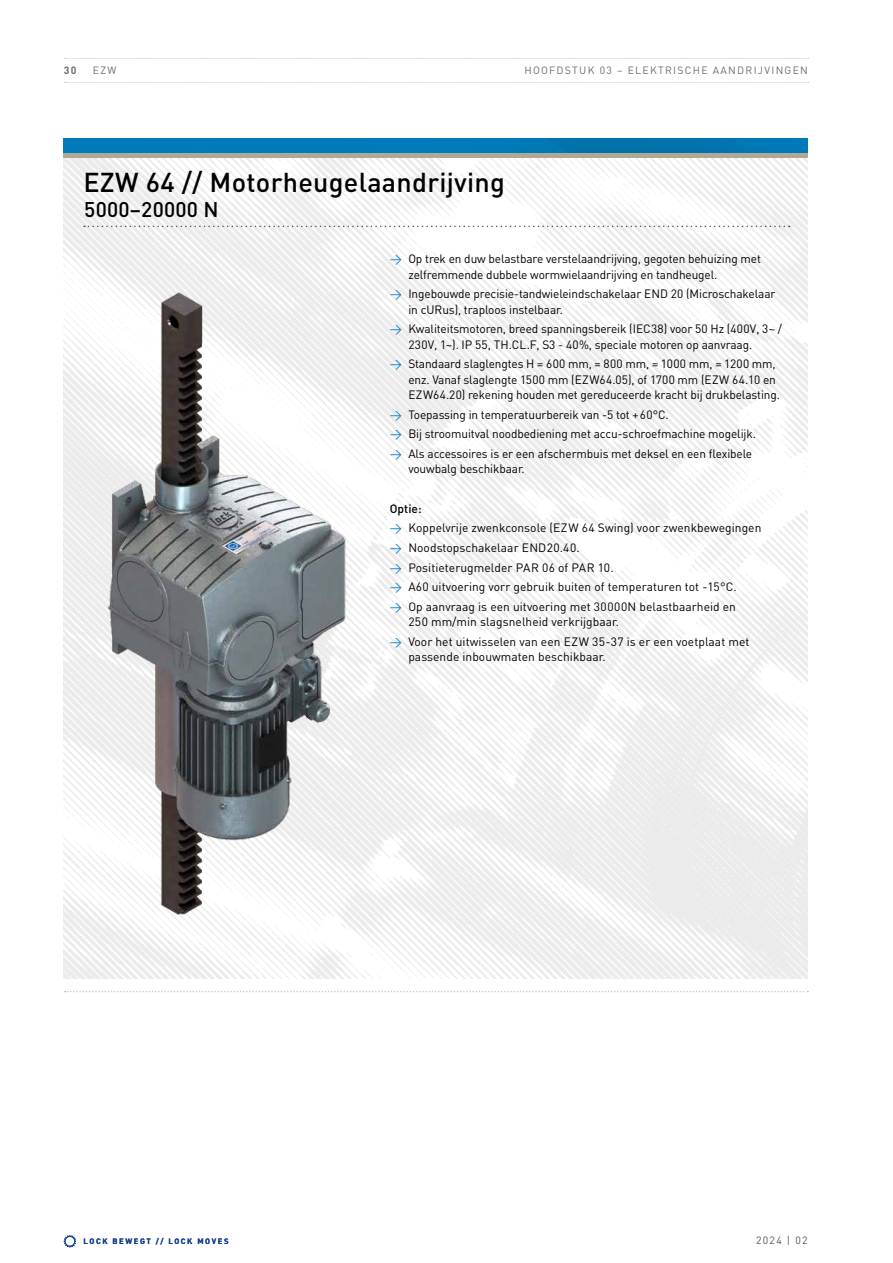
<style>
.page{position:relative;width:893px;height:1263px;background:#fff}
.page>*{position:absolute;margin:0;border:0;box-sizing:border-box;transform-origin:0 0}
.t1{font:500 27px "FFDIN";letter-spacing:.01em;color:#000}
.t2{font:500 21px "FFDIN";letter-spacing:.01em;color:#000}
.t3{font:12px/19.6px "FFDIN";letter-spacing:-.01em;color:#000}
.t4{font:10.5px "FFDIN";letter-spacing:.12em;color:#706f6f}
.t5{font:10.5px "FFDIN";letter-spacing:.12em;color:#575756}
.t6{font:700 10.5px "FFDIN";color:#706f6f}
.t7{font:700 7.8px "FFDIN";letter-spacing:.2em;color:#164290}
.s1{color:#007dc5}
.s2{font-weight:500}
</style>
<div class="page">
<img style="left:64px;top:157px;width:744px;height:821px">
<img style="left:63px;top:258px;width:329px;height:705px">
<svg style="left:65px;top:991px;width:743px;height:1px"></svg>
<hr style="left:64px;top:153px;width:744px;height:4px;background:#b0a892">
<img style="left:64px;top:138px;width:744px;height:15px">
<svg style="left:84px;top:226px;width:706px;height:1px"></svg>
<svg style="left:64px;top:1235px;width:12px;height:12px"></svg>
<svg style="left:64px;top:58px;width:744px;height:1px"></svg>
<svg style="left:64px;top:82px;width:744px;height:1px"></svg>
<p class="t6" style="left:64px;top:63px;width:14px">30</p>
<p class="t4" style="left:93px;top:63px;width:25px">EZW</p>
<p class="t4" style="left:524px;top:63px;width:285px">HOOFDSTUK 03 – ELEKTRISCHE AANDRIJVINGEN</p>
<h1 class="t1" style="left:83px;top:165px;width:423px">EZW 64 // Motorheugelaandrijving</h1>
<h2 class="t2" style="left:84px;top:196px;width:136px">5000–20000 N</h2>
<p class="t3" style="left:408px;top:251px;width:354px;line-height:15.3px;text-indent:-19px"><span class="s1">&gt;</span> Op trek en duw belastbare verstelaandrijving, gegoten behuizing met zelfremmende dubbele wormwielaandrijving en tandheugel.</p>
<p class="t3" style="left:408px;top:286px;width:369px;line-height:15.3px;text-indent:-19px"><span class="s1">&gt;</span> Ingebouwde precisie-tandwieleindschakelaar END 20 (Microschakelaar in cURus), traploos instelbaar.</p>
<p class="t3" style="left:408px;top:321px;width:375px;line-height:15.3px;text-indent:-19px"><span class="s1">&gt;</span> Kwaliteitsmotoren, breed spanningsbereik (IEC38) voor 50 Hz (400V, 3~ /<br>230V, 1~). IP 55, TH.CL.F, S3 - 40%, speciale motoren op aanvraag.</p>
<p class="t3" style="left:408px;top:356px;width:373px;line-height:15.3px;text-indent:-19px"><span class="s1">&gt;</span> Standaard slaglengtes H = 600 mm, = 800 mm, = 1000 mm, = 1200 mm, enz. Vanaf slaglengte 1500 mm (EZW64.05), of 1700 mm (EZW 64.10 en<br>EZW64.20) rekening houden met gereduceerde kracht bij drukbelasting.</p>
<p class="t3" style="left:390px;top:404px;width:368px"><span class="s1">&gt;</span> Toepassing in temperatuurbereik van -5 tot +60°C.<br><span class="s1">&gt;</span> Bij stroomuitval noodbediening met accu-schroefmachine mogelijk. <span class="s1">&gt;</span> Als accessoires is er een afschermbuis met deksel en een flexibele</p>
<p class="t3" style="left:408px;top:459px;width:118px">vouwbalg beschikbaar.</p>
<p class="t3" style="left:390px;top:498px;width:373px"><span class="s2">Optie:<br></span><span class="s1">&gt;</span> Koppelvrije zwenkconsole (EZW 64 Swing) voor zwenkbewegingen <span class="s1">&gt;</span> Noodstopschakelaar END20.40.<br><span class="s1">&gt;</span> Positieterugmelder PAR 06 of PAR 10.<br><span class="s1">&gt;</span> A60 uitvoering vorr gebruik buiten of temperaturen tot -15°C.<br><span class="s1">&gt;</span> Op aanvraag is een uitvoering met 30000N belastbaarheid en</p>
<p class="t3" style="left:390px;top:612px;width:361px;text-indent:19px">250 mm/min slagsnelheid verkrijgbaar.<br><span class="s1">&gt;</span> Voor het uitwisselen van een EZW 35-37 is er een voetplaat met</p>
<p class="t3" style="left:408px;top:647px;width:199px">passende inbouwmaten beschikbaar.</p>
<p class="t7" style="left:84px;top:1236px;width:146px">LOCK BEWEGT // LOCK MOVES</p>
<p class="t5" style="left:756px;top:1233px;width:53px">2024 | 02</p>
</div>
